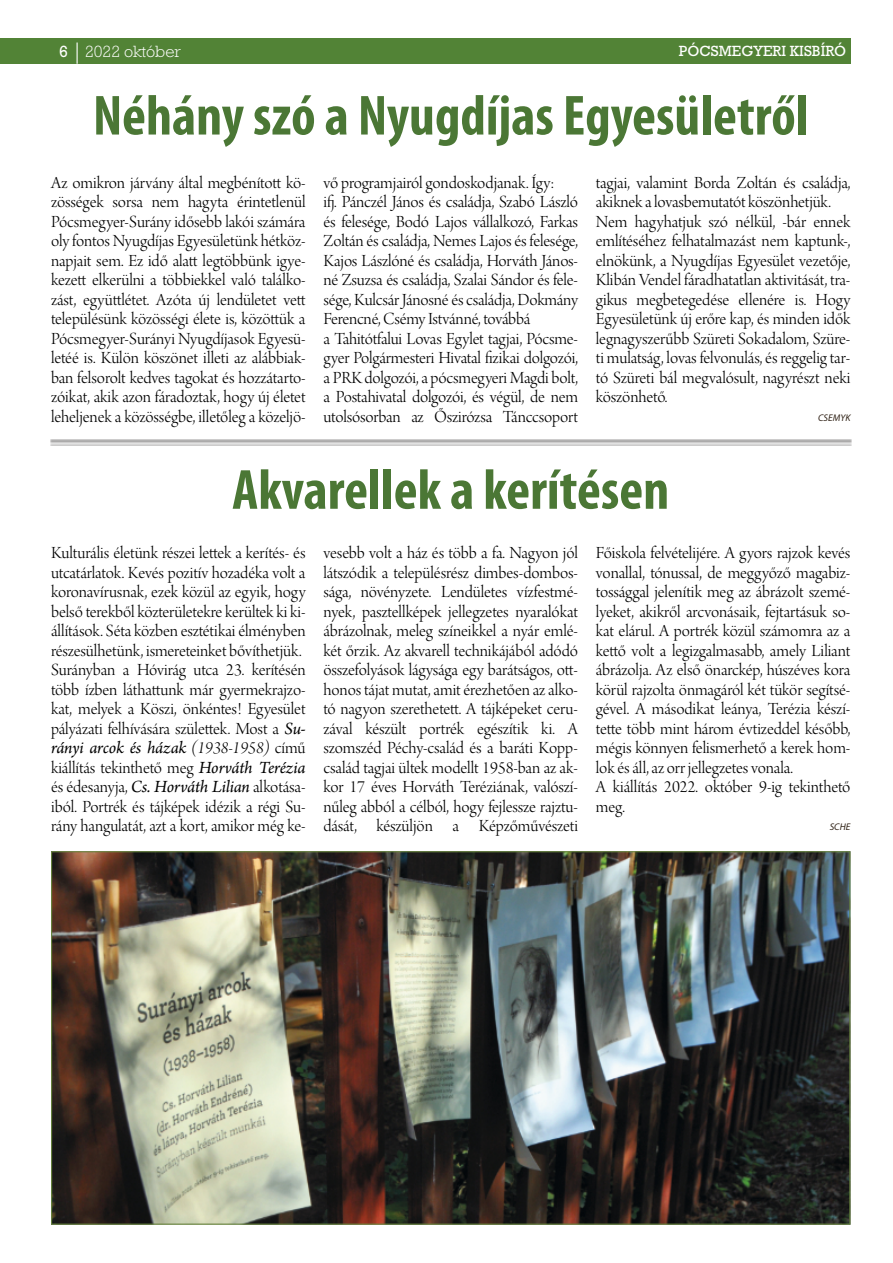
<style>
.page{position:relative;width:893px;height:1263px;background:#fff}
.page>*{position:absolute;margin:0;border:0;box-sizing:border-box;transform-origin:0 0}
.t1{font:700 condensed 57px "Myriad Pro";color:#4b7735}
.t2{font:18px/19.5px "Arno Pro Light Display";letter-spacing:-.005em;color:#000}
.t3{font:italic 18px "Arno Pro";letter-spacing:-.01em;color:#000}
.t4{font:300 16.5px "Rockwell Std";color:#fff}
.t5{font:15px "Rockwell Std";color:#fff}
.t6{font:italic 9.75px "Myriad Pro";letter-spacing:.01em;color:#2e2014}
.s1{font-weight:400}
.s2{font-family:"Arno Pro";font-style:italic}
.s3{font-family:"Arno Pro Light Italic Display";font-style:normal}
.s4{font-family:"Arno Pro Light Display";font-style:normal}
</style>
<div class="page">
<div style="left:0;top:38px;width:850px;height:26px;background:#528336"></div>
<svg style="left:77px;top:43px;width:1px;height:21px"></svg>
<img style="left:51px;top:851px;width:799px;height:374px">
<p class="t4" style="left:59px;top:46px;width:123px"><span class="s1">6</span> 2022 október</p>
<p class="t5" style="left:679px;top:46px;width:169px">PÓCSMEGYERI KISBÍRÓ</p>
<h1 class="t1" style="left:93px;top:92px;width:717px">Néhány szó a Nyugdíjas Egyesületről</h1>
<p class="t2" style="left:51px;top:174px;width:256px;text-align:justify">Az omikron járvány által megbénított kö‐ zösségek sorsa nem hagyta érintetlenül Pócsmegyer-Surány idősebb lakói számára oly fontos Nyugdíjas Egyesületünk hétköz‐ napjait sem. Ez idő alatt legtöbbünk igye‐ kezett elkerülni a többiekkel való találko‐ zást, együttlétet. Azóta új lendületet vett településünk közösségi élete is, közöttük a Pócsmegyer-Surányi Nyugdíjasok Egyesü‐ letéé is. Külön köszönet illeti az alábbiak‐ ban felsorolt kedves tagokat és hozzátarto‐ zóikat, akik azon fáradoztak, hogy új életet leheljenek a közösségbe, illetőleg a közeljö‐</p>
<p class="t2" style="left:323px;top:174px;width:256px">vő programjairól gondoskodjanak. Így:<br>ifj. Pánczél János és családja, Szabó László és felesége, Bodó Lajos vállalkozó, Farkas Zoltán és családja, Nemes Lajos és felesége, Kajos Lászlóné és családja, Horváth János‐ né Zsuzsa és családja, Szalai Sándor és fele‐ sége, Kulcsár Jánosné és családja, Dokmány Ferencné, Csémy Istvánné, továbbá<br>a Tahitótfalui Lovas Egylet tagjai, Pócsme‐ gyer Polgármesteri Hivatal fizikai dolgozói, a PRK dolgozói, a pócsmegyeri Magdi bolt, a Postahivatal dolgozói, és végül, de nem utolsósorban az Őszirózsa Tánccsoport</p>
<p class="t2" style="left:596px;top:174px;width:256px">tagjai, valamint Borda Zoltán és családja, akiknek a lovasbemutatót köszönhetjük.<br>Nem hagyhatjuk szó nélkül, -bár ennek említéséhez felhatalmazást nem kaptunk-, elnökünk, a Nyugdíjas Egyesület vezetője, Klibán Vendel fáradhatatlan aktivitását, tra‐ gikus megbetegedése ellenére is. Hogy Egyesületünk új erőre kap, és minden idők legnagyszerűbb Szüreti Sokadalom, Szüre‐ ti mulatság, lovas felvonulás, és reggelig tar‐ tó Szüreti bál megvalósult, nagyrészt neki köszönhető.</p>
<p class="t6" style="left:818px;top:414px;width:34px">CSEMYK</p>
<h1 class="t1" style="left:232px;top:466px;width:439px">Akvarellek a kerítésen</h1>
<p class="t2" style="left:51px;top:545px;width:256px">Kulturális életünk részei lettek a kerítés- és utcatárlatok. Kevés pozitív hozadéka volt a koronavírusnak, ezek közül az egyik, hogy belső terekből közterületekre kerültek ki ki‐ állítások. Séta közben esztétikai élményben részesülhetünk, ismereteinket bővíthetjük.<br>Surányban a Hóvirág utca 23. kerítésén több ízben láthattunk már gyermekrajzo‐ kat, melyek a Köszi, önkéntes! Egyesület pályázati felhívására születtek. Most a <span class="s2">Su‐</span></p>
<p class="t3" style="left:51px;top:741px;width:256px">rányi arcok és házak <span class="s3">(1938-1958)</span> <span class="s4">című</span></p>
<p class="t2" style="left:51px;top:759px;width:256px;text-align:justify">kiállítás tekinthető meg <span class="s2">Horváth Terézia </span>és édesanyja, <span class="s2">Cs. Horváth Lilian</span> alkotása‐ iból. Portrék és tájképek idézik a régi Su‐ rány hangulatát, azt a kort, amikor még ke‐</p>
<p class="t2" style="left:323px;top:545px;width:256px;text-align:justify">vesebb volt a ház és több a fa. Nagyon jól látszódik a településrész dimbes-dombos‐ sága, növényzete. Lendületes vízfestmé‐ nyek, pasztellképek jellegzetes nyaralókat ábrázolnak, meleg színeikkel a nyár emlé‐ két őrzik. Az akvarell technikájából adódó összefolyások lágysága egy barátságos, ott‐ honos tájat mutat, amit érezhetően az alko‐ tó nagyon szerethetett. A tájképeket ceru‐ zával készült portrék egészítik ki. A szomszéd Péchy-család és a baráti Kopp&shy;család tagjai ültek modellt 1958-ban az ak‐ kor 17 éves Horváth Teréziának, valószí‐ nűleg abból a célból, hogy fejlessze rajztu‐ dását, készüljön a Képzőművészeti</p>
<p class="t2" style="left:596px;top:545px;width:256px">Főiskola felvételijére. A gyors rajzok kevés vonallal, tónussal, de meggyőző magabiz‐ tossággal jelenítik meg az ábrázolt szemé‐ lyeket, akikről arcvonásaik, fejtartásuk so‐ kat elárul. A portrék közül számomra az a kettő volt a legizgalmasabb, amely Liliant ábrázolja. Az első önarckép, húszéves kora körül rajzolta önmagáról két tükör segítsé‐ gével. A másodikat leánya, Terézia készí‐ tette több mint három évtizeddel később, mégis könnyen felismerhető a kerek hom‐ lok és áll, az orr jellegzetes vonala.<br>A kiállítás 2022. október 9-ig tekinthető meg.</p>
<p class="t6" style="left:830px;top:822px;width:22px">SCHE</p>
</div>
